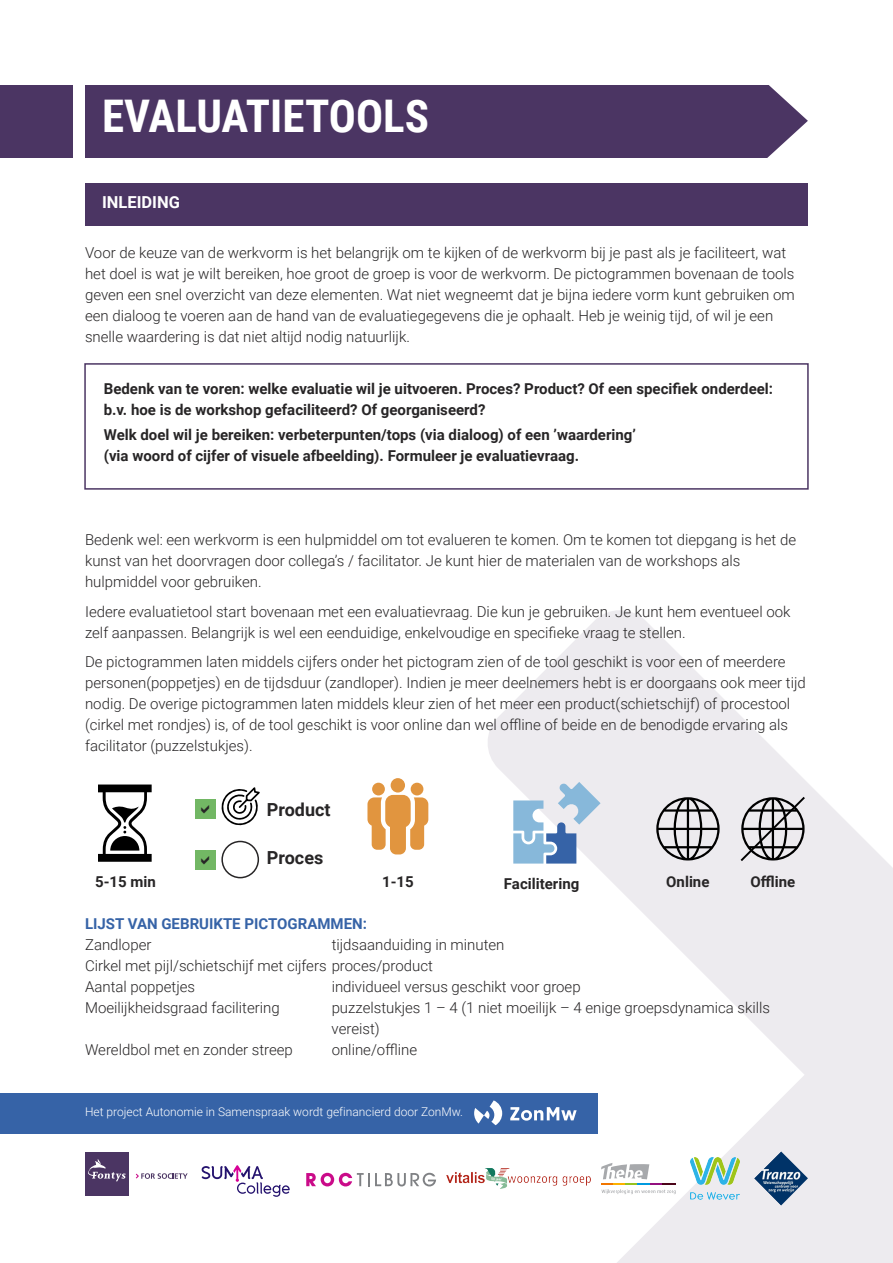
<style>
.page{position:relative;width:893px;height:1263px;background:#fff}
.page>*{position:absolute;margin:0;border:0;box-sizing:border-box;transform-origin:0 0}
.t1{font:700 45px "Roboto Condensed";color:#fff}
.t2{font:700 18px "Roboto";color:#272526}
.t3{font:700 16.5px "Roboto";color:#fff}
.t4{font:300 15px/21px "Roboto";color:#272526}
.t5{font:700 15px/21px "Roboto";color:#272526}
.t6{font:700 15px "Roboto";color:#3663a7}
.t7{font:300 12px "Roboto";color:#fff}
</style>
<div class="page">
<svg style="left:484px;top:610px;width:409px;height:653px"></svg>
<div style="left:0;top:85px;width:72px;height:72px;background:#4b3563"></div>
<div style="left:84px;top:363px;width:725px;height:127px;border:2px solid #4b3563"></div>
<div style="left:85px;top:85px;width:723px;height:72px;background:#4b3563"></div>
<svg style="left:757px;top:85px;width:51px;height:73px"></svg>
<div style="left:85px;top:183px;width:723px;height:42px;background:#4b3563"></div>
<svg style="left:513px;top:782px;width:88px;height:81px;background:#b4cae0"></svg>
<svg style="left:98px;top:784px;width:54px;height:78px"></svg>
<svg style="left:739px;top:795px;width:68px;height:68px;background:#abaaad"></svg>
<svg style="left:656px;top:797px;width:64px;height:63px;background:#aaa8ab"></svg>
<div style="left:411px;top:783px;width:12px;height:12px;background:#e1953f;border-radius:50%"></div>
<div style="left:372px;top:783px;width:13px;height:12px;background:#e1953f;border-radius:50%"></div>
<svg style="left:367px;top:795px;width:61px;height:59px"></svg>
<div style="left:391px;top:778px;width:14px;height:14px;background:#e1953f;border-radius:50%"></div>
<svg style="left:221px;top:787px;width:39px;height:39px"></svg>
<div style="left:195px;top:850px;width:20px;height:19px;background:#72b764"></div>
<div style="left:195px;top:799px;width:20px;height:19px;background:#72b764"></div>
<svg style="left:221px;top:841px;width:38px;height:37px"></svg>
<svg style="left:202px;top:1165px;width:88px;height:32px"></svg>
<svg style="left:306px;top:1173px;width:130px;height:13px"></svg>
<img style="left:446px;top:1169px;width:145px;height:19px">
<svg style="left:601px;top:1163px;width:75px;height:31px"></svg>
<img style="left:690px;top:1158px;width:49px;height:41px">
<img style="left:754px;top:1151px;width:54px;height:54px">
<div style="left:85px;top:1152px;width:44px;height:44px;background:#4b3563"></div>
<svg style="left:88px;top:1159px;width:37px;height:22px"></svg>
<svg style="left:136px;top:1173px;width:52px;height:6px"></svg>
<div style="left:0;top:1093px;width:598px;height:40px;background:#3663a7"></div>
<svg style="left:510px;top:1107px;width:67px;height:13px"></svg>
<svg style="left:474px;top:1100px;width:28px;height:25px"></svg>
<p class="t1" style="left:102px;top:90px;width:413px">CREATIVE QUICK CAN</p>
<p class="t1" style="left:102px;top:90px;width:328px">EVALUATIETOOLS</p>
<p class="t3" style="left:102px;top:193px;width:79px">INLEIDING</p>
<p class="t4" style="left:85px;top:242px;width:711px">Voor de keuze van de werkvorm is het belangrijk om te kijken of de werkvorm bij je past als je faciliteert, wat het doel is wat je wilt bereiken, hoe groot de groep is voor de werkvorm. De pictogrammen bovenaan de tools geven een snel overzicht van deze elementen. Wat niet wegneemt dat je bijna iedere vorm kunt gebruiken om een dialoog te voeren aan de hand van de evaluatiegegevens die je ophaalt. Heb je weinig tijd, of wil je een snelle waardering is dat niet altijd nodig natuurlijk.</p>
<p class="t5" style="left:104px;top:378px;width:671px">Bedenk van te voren: welke evaluatie wil je uitvoeren. Proces? Product? Of een specifiek onderdeel: b.v. hoe is de workshop gefaciliteerd? Of georganiseerd?</p>
<p class="t5" style="left:104px;top:425px;width:534px">Welk doel wil je bereiken: verbeterpunten/tops (via dialoog) of een ’waardering’ (via woord of cijfer of visuele afbeelding). Formuleer je evaluatievraag.</p>
<p class="t4" style="left:85px;top:530px;width:713px">Bedenk wel: een werkvorm is een hulpmiddel om tot evalueren te komen. Om te komen tot diepgang is het de kunst van het doorvragen door collega’s / facilitator. Je kunt hier de materialen van de workshops als hulpmiddel voor gebruiken.</p>
<p class="t4" style="left:85px;top:601px;width:707px">Iedere evaluatietool start bovenaan met een evaluatievraag. Die kun je gebruiken. Je kunt hem eventueel ook zelf aanpassen. Belangrijk is wel een eenduidige, enkelvoudige en specifieke vraag te stellen.</p>
<p class="t4" style="left:85px;top:652px;width:722px">De pictogrammen laten middels cijfers onder het pictogram zien of de tool geschikt is voor een of meerdere personen(poppetjes) en de tijdsduur (zandloper). Indien je meer deelnemers hebt is er doorgaans ook meer tijd nodig. De overige pictogrammen laten middels kleur zien of het meer een product(schietschijf) of procestool (cirkel met rondjes) is, of de tool geschikt is voor online dan wel offline of beide en de benodigde ervaring als facilitator (puzzelstukjes).</p>
<p class="t2" style="left:267px;top:799px;width:65px">Product</p>
<p class="t2" style="left:267px;top:847px;width:58px">Proces</p>
<p class="t5" style="left:95px;top:872px;width:62px">5-15 min</p>
<p class="t5" style="left:382px;top:872px;width:33px">1-15</p>
<p class="t5" style="left:504px;top:873px;width:77px">Facilitering</p>
<p class="t5" style="left:666px;top:872px;width:45px">Online</p>
<p class="t5" style="left:750px;top:872px;width:46px">Offline</p>
<p class="t6" style="left:85px;top:915px;width:283px">LIJST VAN GEBRUIKTE PICTOGRAMMEN:</p>
<p class="t4" style="left:85px;top:934px;width:68px">Zandloper</p>
<p class="t4" style="left:332px;top:934px;width:174px">tijdsaanduiding in minuten</p>
<p class="t4" style="left:85px;top:955px;width:349px">Cirkel met pijl/schietschijf met cijfers proces/product</p>
<p class="t4" style="left:85px;top:976px;width:112px">Aantal poppetjes</p>
<p class="t4" style="left:332px;top:976px;width:251px">individueel versus geschikt voor groep</p>
<p class="t4" style="left:85px;top:997px;width:196px">Moeilijkheidsgraad facilitering</p>
<p class="t4" style="left:332px;top:997px;width:440px">puzzelstukjes 1 – 4 (1 niet moeilijk – 4 enige groepsdynamica skills vereist)</p>
<p class="t4" style="left:85px;top:1039px;width:209px">Wereldbol met en zonder streep</p>
<p class="t4" style="left:332px;top:1039px;width:87px">online/offline</p>
<p class="t7" style="left:85px;top:1105px;width:380px">Het project Autonomie in Samenspraak wordt gefinancierd door ZonMw.</p>
</div>
